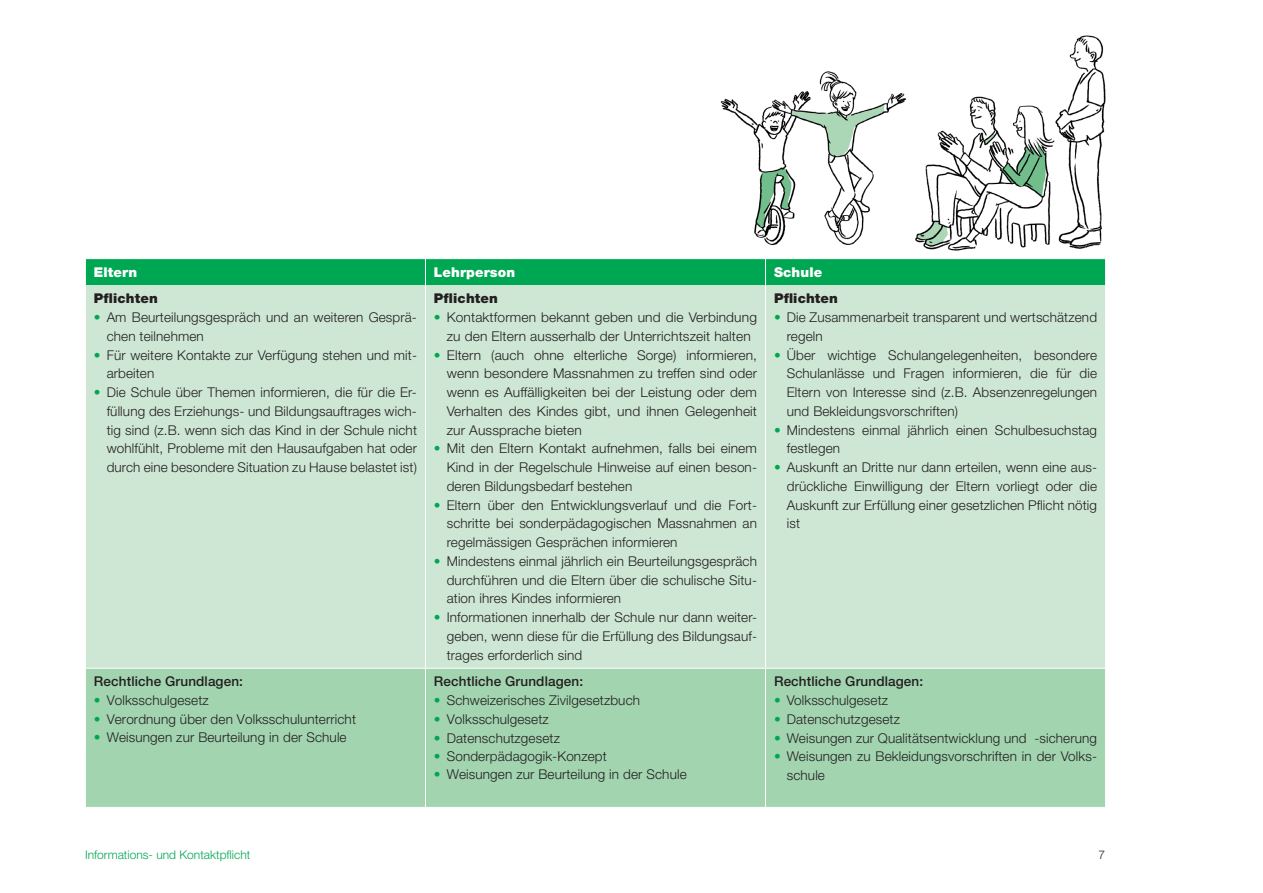
<style>
.page{position:relative;width:1263px;height:893px;background:#fff}
.page>*{position:absolute;margin:0;border:0;box-sizing:border-box;transform-origin:0 0}
.t1{font:300 13.5px/18.8px "Helvetica Neue LT Std";letter-spacing:.01em;color:#231f20;text-align:justify}
.t2{font:500 13.5px "Helvetica Neue LT Std";letter-spacing:.01em;color:#231f20}
.t3{font:900 13.5px "Helvetica Neue LT Std";letter-spacing:.01em;color:#231f20}
.t4{font:900 13.5px "Helvetica Neue LT Std";letter-spacing:.01em;color:#fff}
.t5{font:300 12px "Helvetica Neue LT Std";color:#00a752}
.t6{font:300 12px "Helvetica Neue LT Std";color:#231f20}
.s1{color:#00a752}
</style>
<div class="page">
<div style="left:86px;top:285px;width:1019px;height:383px;background:#cee7d4"></div>
<div style="left:86px;top:669px;width:1019px;height:138px;background:#a2d4b0"></div>
<hr style="left:425px;top:285px;width:1px;height:383px;background:#fff">
<hr style="left:765px;top:285px;width:1px;height:383px;background:#fff">
<hr style="left:425px;top:669px;width:1px;height:138px;background:#fff">
<hr style="left:765px;top:669px;width:1px;height:138px;background:#fff">
<div style="left:85px;top:259px;width:1021px;height:26px;background:#00a752"></div>
<img style="left:720px;top:35px;width:386px;height:216px">
<p class="t4" style="left:94px;top:264px;width:45px">Eltern</p>
<p class="t4" style="left:434px;top:264px;width:83px">Lehrperson</p>
<p class="t4" style="left:774px;top:264px;width:50px">Schule</p>
<p class="t3" style="left:94px;top:291px;width:65px">Pflichten</p>
<p class="t1" style="left:107px;top:308px;width:312px;text-indent:-13px"><span class="s1">•</span> Am Beurteilungsgespräch und an weiteren Gesprä&shy;chen teilnehmen</p>
<p class="t1" style="left:107px;top:345px;width:312px;text-indent:-13px"><span class="s1">•</span> Für weitere Kontakte zur Verfügung stehen und mit&shy;arbeiten</p>
<p class="t1" style="left:107px;top:383px;width:312px;text-indent:-13px"><span class="s1">•</span> Die Schule über Themen informieren, die für die Er&shy;füllung des Erziehungs- und Bildungsauftrages wich&shy;tig sind (z.B. wenn sich das Kind in der Schule nicht wohlfühlt, Probleme mit den Hausaufgaben hat oder durch eine besondere Situation zu Hause belastet ist)</p>
<p class="t3" style="left:774px;top:291px;width:65px">Pflichten</p>
<p class="t1" style="left:787px;top:308px;width:312px;text-indent:-13px"><span class="s1">•</span> Die Zusammenarbeit transparent und wertschätzend regeln</p>
<p class="t1" style="left:787px;top:345px;width:312px;text-indent:-13px"><span class="s1">•</span> Über wichtige Schulangelegenheiten, besondere Schulanlässe und Fragen informieren, die für die Eltern von Interesse sind (z.B. Absenzenregelungen und Bekleidungsvorschriften)</p>
<p class="t1" style="left:787px;top:420px;width:312px;text-indent:-13px"><span class="s1">•</span> Mindestens einmal jährlich einen Schulbesuchstag festlegen</p>
<p class="t1" style="left:787px;top:458px;width:312px;text-indent:-13px"><span class="s1">•</span> Auskunft an Dritte nur dann erteilen, wenn eine aus&shy;drückliche Einwilligung der Eltern vorliegt oder die Auskunft zur Erfüllung einer gesetzlichen Pflicht nötig ist</p>
<p class="t3" style="left:434px;top:291px;width:65px">Pflichten</p>
<p class="t1" style="left:434px;top:308px;width:325px;text-align:center"><span class="s1">•</span> Kontaktformen bekannt geben und die Verbindung zu den Eltern ausserhalb der Unterrichtszeit halten</p>
<p class="t1" style="left:447px;top:345px;width:312px;text-indent:-13px"><span class="s1">•</span> Eltern (auch ohne elterliche Sorge) informieren, wenn besondere Massnahmen zu treffen sind oder wenn es Auffälligkeiten bei der Leistung oder dem Verhalten des Kindes gibt, und ihnen Gelegenheit zur Aussprache bieten</p>
<p class="t1" style="left:447px;top:439px;width:312px;text-indent:-13px"><span class="s1">•</span> Mit den Eltern Kontakt aufnehmen, falls bei einem Kind in der Regelschule Hinweise auf einen beson&shy;deren Bildungsbedarf bestehen</p>
<p class="t1" style="left:447px;top:495px;width:312px;text-indent:-13px"><span class="s1">•</span> Eltern über den Entwicklungsverlauf und die Fort&shy;schritte bei sonderpädagogischen Massnahmen an regelmässigen Gesprächen informieren</p>
<p class="t1" style="left:447px;top:551px;width:312px;text-indent:-13px"><span class="s1">•</span> Mindestens einmal jährlich ein Beurteilungsgespräch durchführen und die Eltern über die schulische Situ&shy;ation ihres Kindes informieren</p>
<p class="t1" style="left:447px;top:608px;width:312px;text-indent:-13px"><span class="s1">•</span> Informationen innerhalb der Schule nur dann weiter&shy;geben, wenn diese für die Erfüllung des Bildungsauf&shy;trages erforderlich sind</p>
<p class="t2" style="left:94px;top:673px;width:151px">Rechtliche Grundlagen:</p>
<p class="t1" style="left:94px;top:691px;width:116px"><span class="s1">•</span> Volksschulgesetz</p>
<p class="t1" style="left:94px;top:709px;width:264px"><span class="s1">•</span> Verordnung über den Volksschulunterricht</p>
<p class="t1" style="left:94px;top:727px;width:254px"><span class="s1">•</span> Weisungen zur Beurteilung in der Schule</p>
<p class="t2" style="left:434px;top:673px;width:151px">Rechtliche Grundlagen:</p>
<p class="t1" style="left:434px;top:691px;width:208px"><span class="s1">•</span> Schweizerisches Zivilgesetzbuch</p>
<p class="t1" style="left:434px;top:709px;width:116px"><span class="s1">•</span> Volksschulgesetz</p>
<p class="t1" style="left:434px;top:728px;width:127px"><span class="s1">•</span> Datenschutzgesetz</p>
<p class="t1" style="left:434px;top:747px;width:174px"><span class="s1">•</span> Sonderpädagogik-Konzept</p>
<p class="t1" style="left:434px;top:765px;width:254px"><span class="s1">•</span> Weisungen zur Beurteilung in der Schule</p>
<p class="t2" style="left:774px;top:673px;width:151px">Rechtliche Grundlagen:</p>
<p class="t1" style="left:774px;top:691px;width:116px"><span class="s1">•</span> Volksschulgesetz</p>
<p class="t1" style="left:774px;top:709px;width:127px"><span class="s1">•</span> Datenschutzgesetz</p>
<p class="t1" style="left:774px;top:728px;width:324px"><span class="s1">•</span> Weisungen zur Qualitätsentwicklung und -sicherung</p>
<p class="t1" style="left:787px;top:747px;width:312px;text-indent:-13px"><span class="s1">•</span> Weisungen zu Bekleidungsvorschriften in der Volks&shy;schule</p>
<p class="t5" style="left:85px;top:847px;width:167px">Informations- und Kontaktpflicht</p>
<p class="t6" style="left:1098px;top:847px;width:8px">7</p>
</div>
